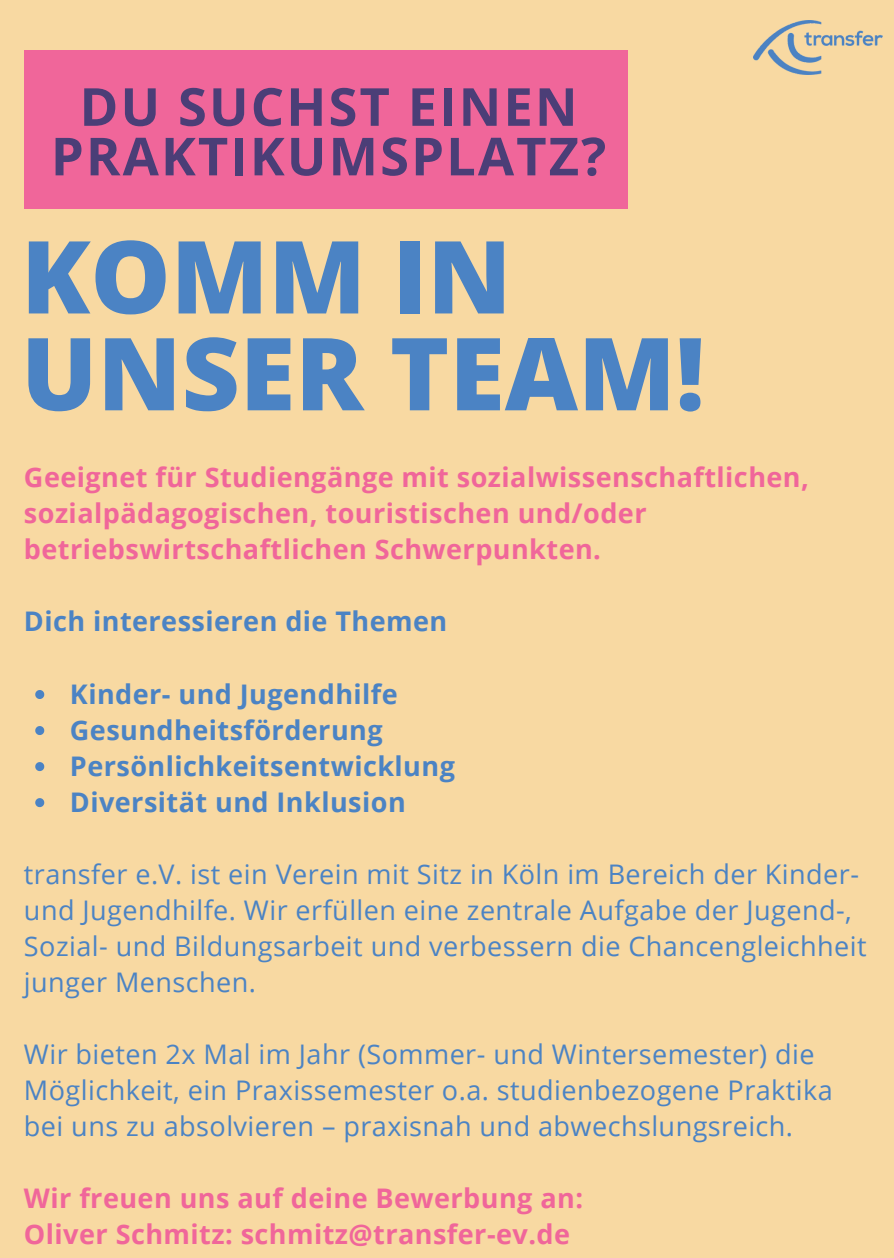
<style>
.page{position:relative;width:894px;height:1258px;background:#fff}
.page>*{position:absolute;margin:0;border:0;box-sizing:border-box;transform-origin:0 0}
.t1{font:800 100.8px/96.9px "Open Sans";color:#4b83c4}
.t2{font:700 52.5px/49.5px "Open Sans";letter-spacing:.04em;color:#4b3e77;text-align:center}
.t3{font:27px/36px "Open Sans";letter-spacing:.015em;color:#4b83c4}
.t4{font:700 27px/36px "Open Sans";letter-spacing:.015em;color:#f0669a}
.t5{font:700 27px/36px "Open Sans";letter-spacing:.015em;color:#4b83c4}
</style>
<div class="page">
<div style="left:0;top:0;width:893px;height:1258px;background:#f8d9a2"></div>
<img style="left:753px;top:20px;width:128px;height:55px">
<div style="left:24px;top:50px;width:603px;height:158px;background:#f0669a"></div>
<svg style="left:35px;top:690px;width:9px;height:9px"></svg>
<svg style="left:35px;top:726px;width:9px;height:9px"></svg>
<svg style="left:35px;top:762px;width:9px;height:9px"></svg>
<svg style="left:35px;top:798px;width:9px;height:9px"></svg>
<h2 class="t2" style="left:51px;top:81px;width:556px">DU SUCHST EINEN<br>PRAKTIKUMSPLATZ?</h2>
<h1 class="t1" style="left:21px;top:226px;width:685px">KOMM IN<br>UNSER TEAM!</h1>
<p class="t4" style="left:24px;top:459px;width:786px">Geeignet für Studiengänge mit sozialwissenschaftlichen, sozialpädagogischen, touristischen und/oder betriebswirtschaftlichen Schwerpunkten.</p>
<p class="t5" style="left:24px;top:603px;width:425px">Dich interessieren die Themen</p>
<p class="t5" style="left:70px;top:675px;width:386px">Kinder- und Jugendhilfe<br>Gesundheitsförderung<br>Persönlichkeitsentwicklung<br>Diversität und Inklusion</p>
<p class="t3" style="left:24px;top:855px;width:843px">transfer e.V. ist ein Verein mit Sitz in Köln im Bereich der Kinder&shy;und Jugendhilfe. Wir erfüllen eine zentrale Aufgabe der Jugend-, Sozial- und Bildungsarbeit und verbessern die Chancengleichheit junger Menschen.</p>
<p class="t3" style="left:24px;top:1035px;width:810px">Wir bieten 2x Mal im Jahr (Sommer- und Wintersemester) die<br>Möglichkeit, ein Praxissemester o.a. studienbezogene Praktika bei uns zu absolvieren – praxisnah und abwechslungsreich.</p>
<p class="t4" style="left:24px;top:1179px;width:560px">Wir freuen uns auf deine Bewerbung an:<br>Oliver Schmitz: schmitz@transfer-ev.de</p>
</div>
